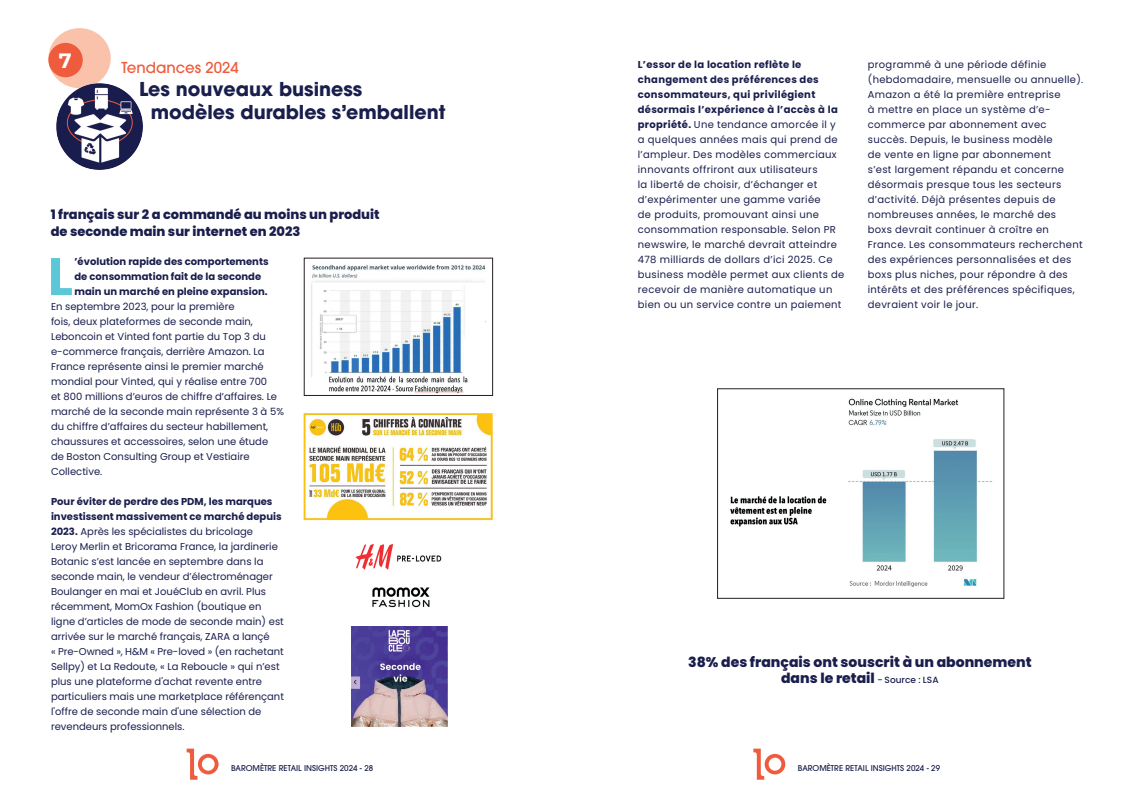
<style>
.page{position:relative;width:1134px;height:794px;background:#fff}
.page>*{position:absolute;margin:0;border:0;box-sizing:border-box;transform-origin:0 0}
.t1{font:700 52.7px "Poppins";color:#5cc8d7}
.t2{font:700 20.8px "Montserrat";color:#fff}
.t3{font:700 19px/22.8px "ITC Avant Garde Pro";color:#191e4d}
.t4{font:500 15px "ITC Avant Garde Pro";color:#ee5c3d}
.t5{font:800 14px/16.8px "Poppins";color:#191e4d;text-align:center}
.t6{font:800 13px/17px "Poppins";color:#191e4d}
.t7{font:10px/15px "Poppins";letter-spacing:.03em;color:#191e4d}
.t8{font:10px/15px "Poppins";color:#191e4d}
.t9{font:700 10px/15px "Poppins";color:#191e4d}
.t10{font:500 8px "ITC Avant Garde Pro";color:#191e4d}
.s1{font-weight:700}
.s2{font-weight:500;font-size:9px}
</style>
<div class="page">
<svg style="left:753px;top:748px;width:32px;height:31px"></svg>
<svg style="left:187px;top:748px;width:32px;height:31px"></svg>
<div style="left:48px;top:28px;width:63px;height:60px;background:#fac2ab;border-radius:50%"></div>
<div style="left:48px;top:43px;width:35px;height:34px;background:#ee5c3d;border-radius:50%"></div>
<img style="left:50px;top:78px;width:98px;height:98px;border-radius:49px">
<img style="left:355px;top:544px;width:87px;height:26px">
<img style="left:303px;top:413px;width:190px;height:108px">
<img style="left:311px;top:264px;width:175px;height:129px">
<img style="left:372px;top:587px;width:58px;height:21px">
<img style="left:352px;top:626px;width:96px;height:100px">
<img style="left:730px;top:398px;width:262px;height:189px">
<div style="left:717px;top:388px;width:287px;height:210px;border:1px solid #231f20"></div>
<h2 class="t2" style="left:59px;top:45px;width:14px">7</h2>
<h3 class="t4" style="left:121px;top:58px;width:119px">Tendances 2024</h3>
<h3 class="t3" style="left:151px;top:78px;width:296px;text-indent:-12px">Les nouveaux business modèles durables s’emballent</h3>
<h3 class="t6" style="left:51px;top:206px;width:330px">1 français sur 2 a commandé au moins un produit de seconde main sur internet en 2023</h3>
<h1 class="t1" style="left:48px;top:246px;width:27px">L</h1>
<p class="t9" style="left:74px;top:254px;width:196px">’évolution rapide des comportements de consommation fait de la seconde main un marché en pleine expansion.</p>
<p class="t8" style="left:51px;top:299px;width:234px">En septembre 2023, pour la première<br>fois, deux plateformes de seconde main, Leboncoin et Vinted font partie du Top 3 du e-commerce français, derrière Amazon. La France représente ainsi le premier marché mondial pour Vinted, qui y réalise entre 700<br>et 800 millions d’euros de chiffre d’affaires. Le marché de la seconde main représente 3 à 5% du chiffre d’affaires du secteur habillement, chaussures et accessoires, selon une étude<br>de Boston Consulting Group et Vestiaire Collective.</p>
<p class="t8" style="left:51px;top:494px;width:234px"><span class="s1">Pour éviter de perdre des PDM, les marques investissent massivement ce marché depuis 2023.</span> Après les spécialistes du bricolage<br>Leroy Merlin et Bricorama France, la jardinerie Botanic s’est lancée en septembre dans la seconde main, le vendeur d’électroménager Boulanger en mai et JouéClub en avril. Plus récemment, MomOx Fashion (boutique en ligne d’articles de mode de seconde main) est arrivée sur le marché français, ZARA a lançé<br>« Pre-Owned », H&amp;M « Pre-loved » (en rachetant Sellpy) et La Redoute, « La Reboucle » qui n’est plus une plateforme d'achat revente entre particuliers mais une marketplace référençant l'offre de seconde main d'une sélection de revendeurs professionnels.</p>
<p class="t7" style="left:638px;top:57px;width:208px"><span class="s1">L’essor de la location reflète le changement des préférences des consommateurs, qui privilégient désormais l’expérience à l’accès à la propriété.</span> Une tendance amorcée il y a quelques années mais qui prend de l’ampleur. Des modèles commerciaux innovants offriront aux utilisateurs<br>la liberté de choisir, d’échanger et d’expérimenter une gamme variée<br>de produits, promouvant ainsi une consommation responsable. Selon PR newswire, le marché devrait atteindre 478 milliards de dollars d’ici 2025. Ce business modèle permet aux clients de recevoir de manière automatique un bien ou un service contre un paiement</p>
<p class="t7" style="left:868px;top:57px;width:217px">programmé à une période définie (hebdomadaire, mensuelle ou annuelle).<br>Amazon a été la première entreprise<br>à mettre en place un système d’e&shy;commerce par abonnement avec succès. Depuis, le business modèle<br>de vente en ligne par abonnement<br>s’est largement répandu et concerne désormais presque tous les secteurs d’activité. Déjà présentes depuis de nombreuses années, le marché des<br>boxs devrait continuer à croître en France. Les consommateurs recherchent des expériences personnalisées et des boxs plus niches, pour répondre à des intérêts et des préférences spécifiques, devraient voir le jour.</p>
<h3 class="t5" style="left:688px;top:653px;width:345px">38% des français ont souscrit à un abonnement dans le retail <span class="s2">- Source : LSA</span></h3>
<p class="t10" style="left:231px;top:763px;width:144px">BAROMÈTRE RETAIL INSIGHTS 2024 - 28</p>
<p class="t10" style="left:798px;top:763px;width:144px">BAROMÈTRE RETAIL INSIGHTS 2024 - 29</p>
</div>
